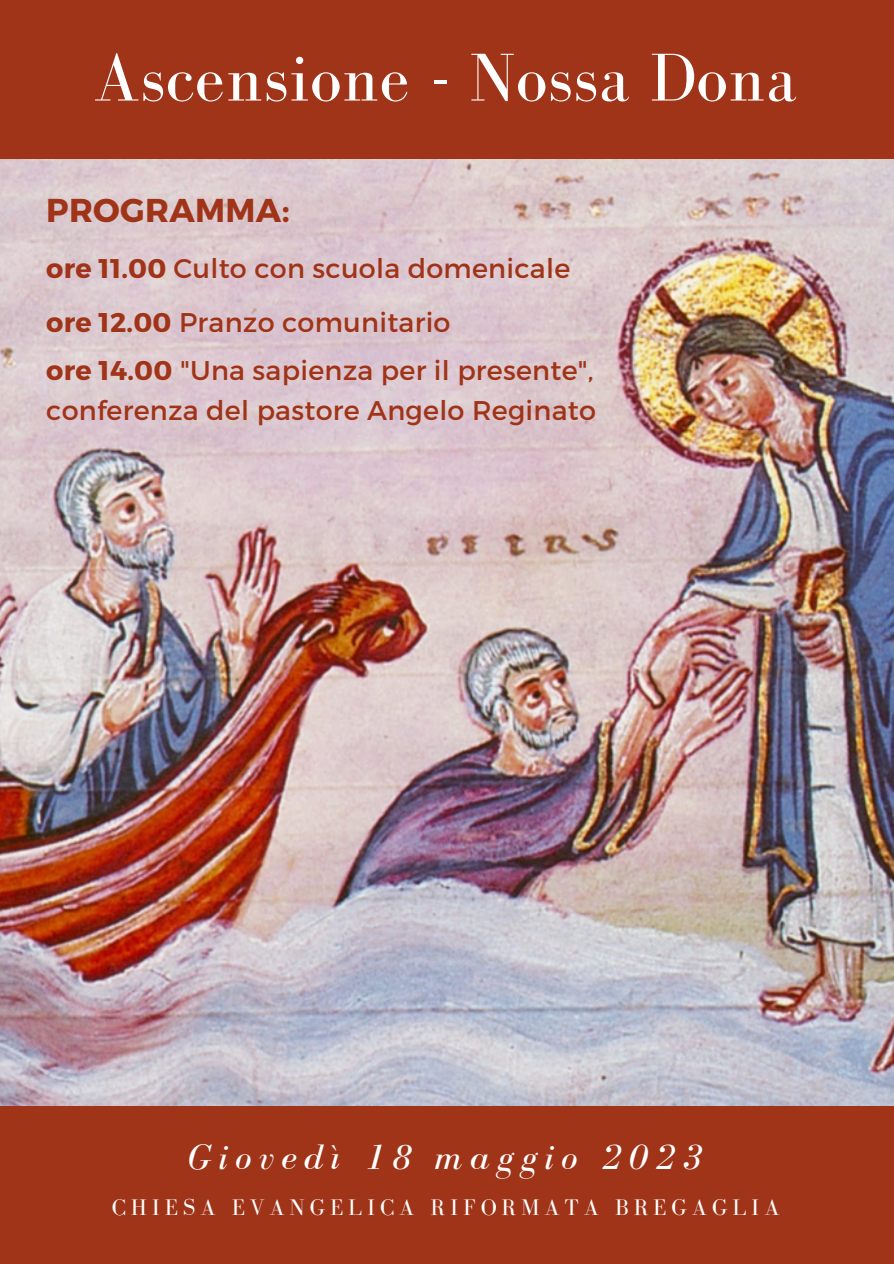
<style>
.page{position:relative;width:894px;height:1264px;background:#fff}
.page>*{position:absolute;margin:0;border:0;box-sizing:border-box;transform-origin:0 0}
.t1{font:69.6px "Bodoni FLF";letter-spacing:.01em;color:#fff}
.t2{font:italic 36.45px "Bodoni FLF";letter-spacing:.2em;color:#fff}
.t3{font:700 33px "Montserrat";letter-spacing:.01em;color:#a03419}
.t4{font:27px/40.5px "Montserrat";letter-spacing:.01em;color:#a03419}
.t5{font:23.25px "Bodoni FLF";letter-spacing:.21em;color:#fff}
.s1{font-weight:700}
</style>
<div class="page">
<img style="left:0;top:159px;width:893px;height:947px">
<div style="left:0;top:0;width:893px;height:159px;background:#a03419"></div>
<div style="left:0;top:1106px;width:893px;height:157px;background:#a03419"></div>
<p class="t1" style="left:93px;top:40px;width:704px">Ascensione - Nossa Dona</p>
<p class="t3" style="left:46px;top:189px;width:245px">PROGRAMMA:</p>
<p class="t4" style="left:46px;top:247px;width:525px"><span class="s1">ore 11.00</span> Culto con scuola domenicale</p>
<p class="t4" style="left:46px;top:301px;width:406px"><span class="s1">ore 12.00</span> Pranzo comunitario</p>
<p class="t4" style="left:46px;top:348px;width:551px"><span class="s1">ore 14.00</span> "Una sapienza per il presente", conferenza del pastore Angelo Reginato</p>
<p class="t2" style="left:188px;top:1136px;width:514px">Giovedì 18 maggio 2023</p>
<p class="t5" style="left:112px;top:1194px;width:669px">CHIESA EVANGELICA RIFORMATA BREGAGLIA</p>
</div>
